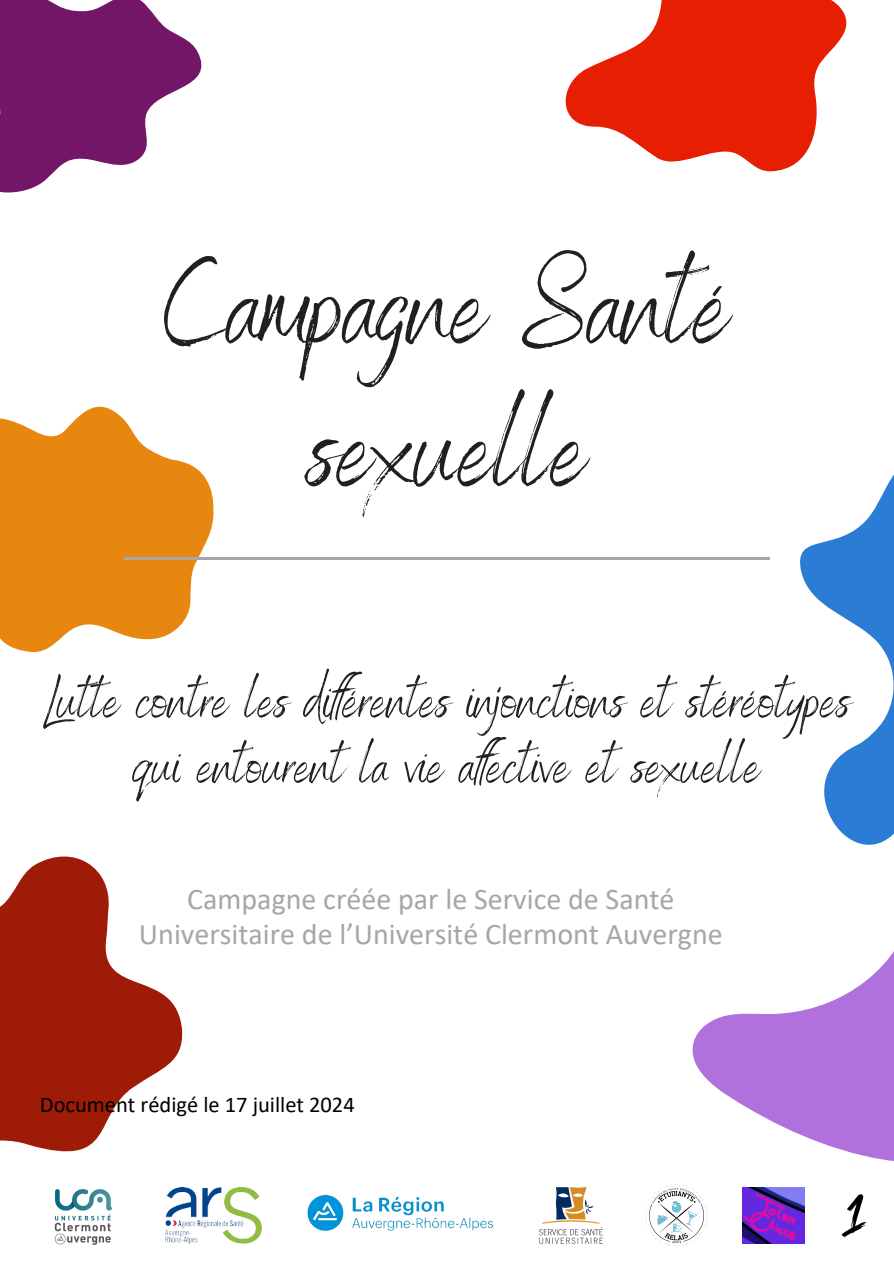
<style>
.page{position:relative;width:894px;height:1264px;background:#fff}
.page>*{position:absolute;margin:0;border:0;box-sizing:border-box;transform-origin:0 0}
.t1{font:120.45px/142.8px "Benedict";color:#231f20;text-align:center}
.t2{font:55.5px/65.2px "Benedict";color:#231f20;text-align:center}
.t3{font:30px/34.8px "Calibri";color:#a6a6a6;text-align:center}
.t4{font:22.5px "Calibri";color:#000}
</style>
<div class="page">
<svg style="left:0;top:406px;width:214px;height:246px;fill:#e7870f"></svg>
<svg style="left:769px;top:476px;width:124px;height:307px"></svg>
<hr style="left:124px;top:557px;width:645px;height:3px;background:#a6a6a6">
<svg style="left:0;top:856px;width:182px;height:296px;fill:#9e1b07"></svg>
<svg style="left:675px;top:783px;width:218px;height:464px"></svg>
<svg style="left:841px;top:1193px;width:25px;height:44px"></svg>
<svg style="left:0;top:0;width:201px;height:192px"></svg>
<svg style="left:565px;top:0;width:282px;height:172px;fill:#e61f02"></svg>
<img style="left:54px;top:1189px;width:59px;height:56px">
<img style="left:539px;top:1187px;width:63px;height:56px">
<img style="left:645px;top:1184px;width:62px;height:62px">
<img style="left:165px;top:1187px;width:97px;height:56px">
<img style="left:307px;top:1194px;width:187px;height:37px">
<img style="left:742px;top:1187px;width:62px;height:56px">
<h1 class="t1" style="left:163px;top:227px;width:567px">Campagne Santé sexuelle</h1>
<p class="t2" style="left:43px;top:664px;width:808px">Lutte contre les diférentes injonctions et stéréotypes qui entourent la vie afective et sexuelle</p>
<p class="t3" style="left:139px;top:884px;width:585px">Campagne créée par le Service de Santé<br>Universitaire de l’Université Clermont Auvergne</p>
<p class="t4" style="left:40px;top:1094px;width:316px">Document rédigé le 17 juillet 2024</p>
</div>
